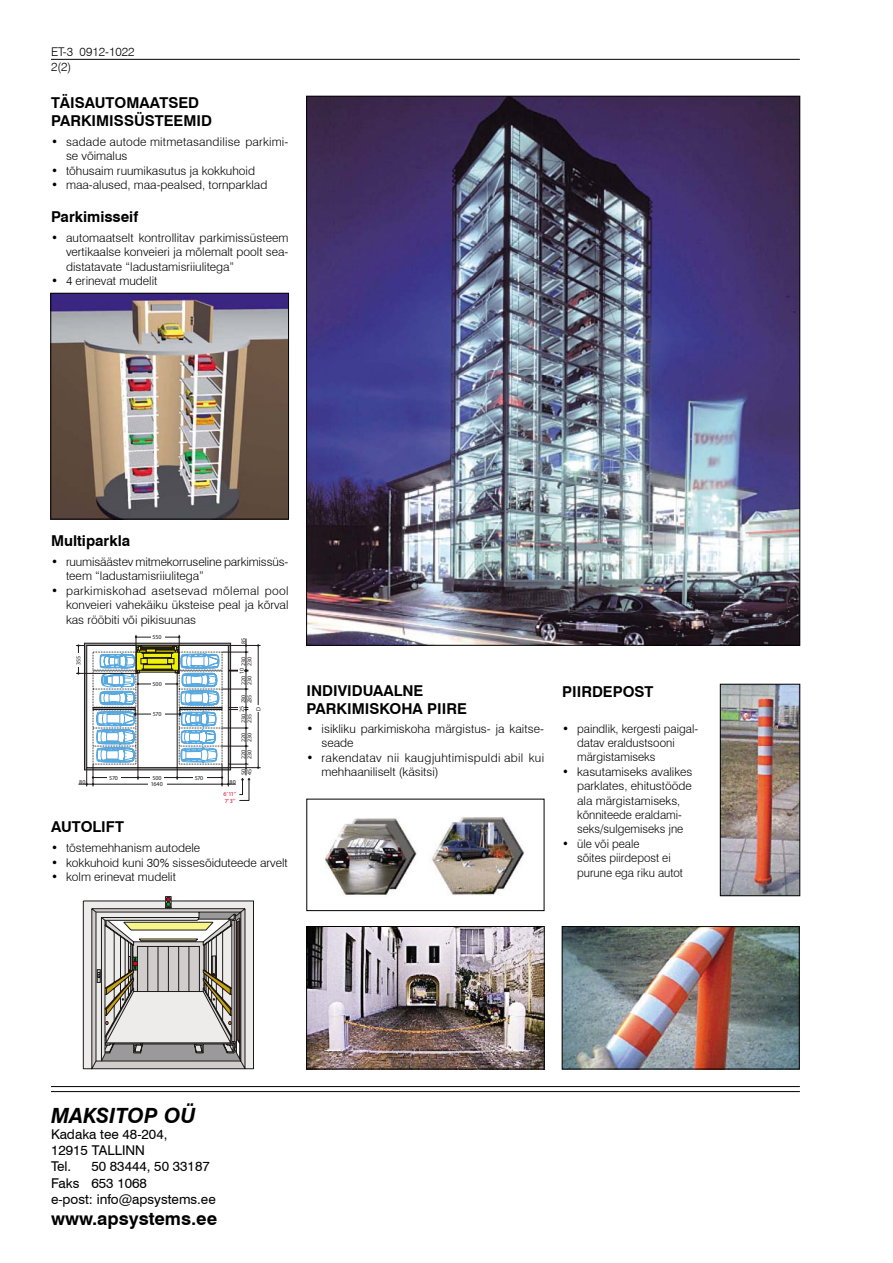
<style>
.page{position:relative;width:893px;height:1263px;background:#fff}
.page>*{position:absolute;margin:0;border:0;box-sizing:border-box;transform-origin:0 0}
.t1{font:italic 700 21px "Swiss 721 BT";color:#000}
.t2{font:700 18px "Swiss 721 BT";color:#000}
.t3{font:700 15px/18px "Swiss 721 BT";color:#000}
.t4{font:13.5px/16.2px "Swiss 721 BT";color:#000}
.t5{font:300 12px/14.4px "Swiss 721 BT";color:#000}
.t6{font:300 12px/14.4px "Swiss 721 BT";color:#000;scale:.96 1}
.t7{font:300 12px/14.4px "Swiss 721 BT";letter-spacing:.025em;color:#000}
.t8{font:6px/6px "Corporate SBQ";letter-spacing:-.025em;color:#1d1919}
.t9{font:6px/6.4px "Corporate SBQ";color:#de0025}
</style>
<div class="page">
<hr style="left:51px;top:1086px;width:748px;height:1px;background:#000">
<hr style="left:51px;top:1091px;width:748px;height:1px;background:#000">
<hr style="left:51px;top:59px;width:748px;height:1px;background:#000">
<img style="left:53px;top:295px;width:234px;height:222px">
<div style="left:51px;top:293px;width:238px;height:226px;border:1px solid #000"></div>
<hr style="left:258px;top:645px;width:1px;height:123px;background:#1e1a1a">
<div style="left:255px;top:706px;width:7px;height:6px;background:#fff"></div>
<hr style="left:228px;top:645px;width:32px;height:1px;background:#1e1a1a">
<hr style="left:228px;top:767px;width:32px;height:1px;background:#1e1a1a">
<svg style="left:76px;top:635px;width:174px;height:166px"></svg>
<svg style="left:83px;top:897px;width:171px;height:172px;background:#b6b4af"></svg>
<img style="left:308px;top:98px;width:490px;height:546px">
<img style="left:722px;top:686px;width:76px;height:113px">
<div style="left:720px;top:684px;width:80px;height:212px;border:1px solid #000"></div>
<img style="left:306px;top:799px;width:493px;height:270px">
<p class="t5" style="left:51px;top:45px;width:85px">ET-3 0912-1022<br>2(2)</p>
<p class="t3" style="left:51px;top:93px;width:162px">TÄISAUTOMAATSED<br>PARKIMISSÜSTEEMID</p>
<p class="t5" style="left:66px;top:134px;width:224px;text-indent:-15px">• sadade autode mitmetasandilise parkimi&shy;se võimalus</p>
<p class="t5" style="left:51px;top:163px;width:205px">• tõhusaim ruumikasutus ja kokkuhoid</p>
<p class="t5" style="left:51px;top:178px;width:218px">• maa-alused, maa-pealsed, tornparklad</p>
<p class="t3" style="left:51px;top:207px;width:89px">Parkimisseif</p>
<p class="t5" style="left:66px;top:230px;width:224px;text-align:justify;text-indent:-15px">• automaatselt kontrollitav parkimissüsteem vertikaalse konveieri ja mõlemalt poolt sea&shy;distatavate “ladustamisriiulitega”</p>
<p class="t5" style="left:51px;top:274px;width:108px">• 4 erinevat mudelit</p>
<p class="t3" style="left:51px;top:531px;width:81px">Multiparkla</p>
<p class="t5" style="left:66px;top:554px;width:224px;text-indent:-15px">• ruumisäästev mitmekorruseline parkimissüs&shy;teem “ladustamisriiulitega”</p>
<p class="t5" style="left:66px;top:583px;width:224px;text-align:justify;text-indent:-15px">• parkimiskohad asetsevad mõlemal pool kon veieri vahekäiku üksteise peal ja kõrval kas rööbiti või pikisuunas</p>
<p class="t8" style="left:75px;top:665px;width:11px;rotate:-90deg">355</p>
<p class="t8" style="left:153px;top:634px;width:11px">550</p>
<p class="t8" style="left:152px;top:681px;width:11px">500</p>
<p class="t8" style="left:153px;top:711px;width:10px">570</p>
<p class="t8" style="left:240px;top:644px;width:8px;rotate:-90deg">85</p>
<p class="t8" style="left:240px;top:685px;width:29px;text-align:right;rotate:-90deg">220 10 230<br>230</p>
<p class="t8" style="left:246px;top:685px;width:10px;rotate:-90deg">230</p>
<p class="t8" style="left:240px;top:703px;width:10px;rotate:-90deg">230<br>235</p>
<p class="t8" style="left:240px;top:723px;width:10px;rotate:-90deg">230<br>235</p>
<p class="t8" style="left:240px;top:742px;width:10px;rotate:-90deg">220<br>230</p>
<p class="t8" style="left:240px;top:759px;width:10px;rotate:-90deg">220<br>230</p>
<p class="t8" style="left:239px;top:712px;width:7px;rotate:-90deg">25</p>
<p class="t8" style="left:255px;top:711px;width:5px;rotate:-90deg">D</p>
<p class="t8" style="left:240px;top:775px;width:8px;rotate:-90deg">50<br>45</p>
<p class="t8" style="left:109px;top:775px;width:10px">570</p>
<p class="t8" style="left:152px;top:775px;width:11px">500</p>
<p class="t8" style="left:195px;top:775px;width:10px">570</p>
<p class="t8" style="left:79px;top:778px;width:8px">08</p>
<p class="t8" style="left:229px;top:778px;width:8px">08</p>
<p class="t8" style="left:151px;top:781px;width:13px">1640</p>
<p class="t9" style="left:223px;top:791px;width:14px">6’11’’<br>7’3’’</p>
<p class="t3" style="left:51px;top:818px;width:74px">AUTOLIFT</p>
<p class="t5" style="left:51px;top:841px;width:151px">• tõstemehhanism autodele</p>
<p class="t5" style="left:51px;top:855px;width:238px">• kokkuhoid kuni 30% sissesõiduteede arvelt</p>
<p class="t5" style="left:51px;top:870px;width:126px">• kolm erinevat mudelit</p>
<p class="t3" style="left:306px;top:682px;width:162px">INDIVIDUAALNE<br>PARKIMISKOHA PIIRE</p>
<p class="t5" style="left:321px;top:721px;width:224px;text-indent:-15px">• isikliku parkimiskoha märgistus- ja kaitse&shy;seade</p>
<p class="t7" style="left:321px;top:750px;width:224px;text-indent:-15px">• rakendatav nii kaugjuhtimispuldi abil kui mehhaaniliselt (käsitsi)</p>
<p class="t3" style="left:562px;top:683px;width:93px">PIIRDEPOST</p>
<p class="t5" style="left:577px;top:721px;width:122px;text-indent:-15px">• paindlik, kergesti paigal&shy;datav eraldustsooni<br>mär gis tamiseks</p>
<p class="t6" style="left:577px;top:764px;width:122px;text-indent:-15px">• kasutamiseks avalikes parklates, ehitustööde ala märgistami se ks, kõnniteede eraldami&shy;seks/sulgemiseks jne</p>
<p class="t6" style="left:577px;top:836px;width:112px;text-indent:-15px">• üle või peale<br>sõites piirde post ei purune ega riku autot</p>
<h1 class="t1" style="left:51px;top:1102px;width:146px">MAKSITOP OÜ</h1>
<p class="t4" style="left:51px;top:1126px;width:118px">Kadaka tee 48-204,<br>12915 TALLINN<br>Tel.</p>
<p class="t4" style="left:51px;top:1158px;width:166px;text-indent:40px">50 83444, 50 33187<br>Faks 653 1068<br>e-post: info@apsystems.ee</p>
<h2 class="t2" style="left:51px;top:1208px;width:168px">www.apsystems.ee</h2>
</div>
